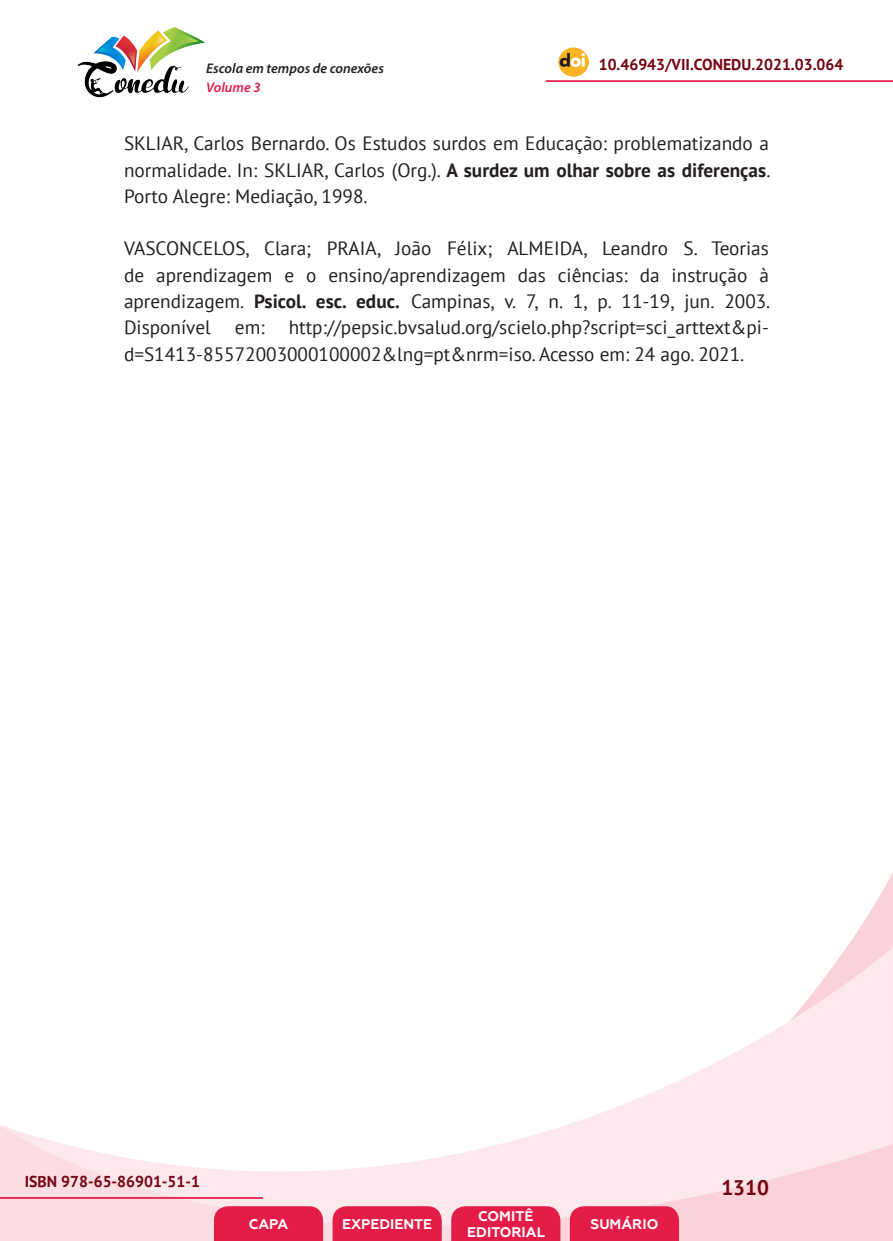
<style>
.page{position:relative;width:893px;height:1241px;background:#fff}
.page>*{position:absolute;margin:0;border:0;box-sizing:border-box;transform-origin:0 0}
.t1{font:700 21px "PT Sans";color:#740410}
._17_REFERENCIAS{font:19.25px/26.2px "PT Sans";color:#231f20;text-align:justify}
.t2{font:700 15.75px "PT Sans";color:#740410}
.t3{font:700 14px/16.8px "Geometria";color:#fff;text-align:center}
.t4{font:italic 600 14px "Myriad Pro";color:#231f20}
.t5{font:italic 600 14px "Myriad Pro";color:#e41c48}
.s1{font-weight:700}
</style>
<div class="page">
<svg style="left:848px;top:873px;width:45px;height:73px"></svg>
<svg style="left:0;top:946px;width:893px;height:294px"></svg>
<hr style="left:0;top:1196px;width:263px;height:2px;background:#e41c48">
<hr style="left:546px;top:80px;width:347px;height:2px;background:#e41c48">
<img style="left:559px;top:47px;width:30px;height:30px">
<img style="left:77px;top:27px;width:128px;height:71px">
<svg style="left:214px;top:1205px;width:109px;height:35px;background:#e52751"></svg>
<svg style="left:333px;top:1205px;width:109px;height:35px;background:#e52751"></svg>
<svg style="left:451px;top:1205px;width:109px;height:35px;background:#e52751"></svg>
<svg style="left:570px;top:1205px;width:109px;height:35px;background:#e52650"></svg>
<p class="t4" style="left:206px;top:59px;width:179px">Escola em tempos de conexões</p>
<p class="t2" style="left:599px;top:54px;width:246px">10.46943/VII.CONEDU.2021.03.064</p>
<p class="t5" style="left:206px;top:78px;width:56px">Volume 3</p>
<p class="_17_REFERENCIAS" style="left:124px;top:130px;width:648px">SKLIAR, Carlos Bernardo. Os Estudos surdos em Educação: problematizando a normalidade. In: SKLIAR, Carlos (Org.). <span class="s1">A surdez um olhar sobre as diferenças</span>.<br>Porto Alegre: Mediação, 1998.</p>
<p class="_17_REFERENCIAS" style="left:124px;top:235px;width:648px">VASCONCELOS, Clara; PRAIA, João Félix; ALMEIDA, Leandro S. Teorias de aprendizagem e o ensino/aprendizagem das ciências: da instrução à aprendizagem. <span class="s1">Psicol. esc. educ.</span> Campinas, v. 7, n. 1, p. 11-19, jun. 2003.<br>Disponível</p>
<p class="_17_REFERENCIAS" style="left:124px;top:314px;width:646px;text-indent:165px">http://pepsic.bvsalud.org/scielo.php?script=sci_arttext&amp;pi&shy;d=S1413-85572003000100002&amp;lng=pt&amp;nrm=iso. Acesso em: 24 ago. 2021.</p>
<p class="_17_REFERENCIAS" style="left:235px;top:314px;width:31px">em:</p>
<p class="t2" style="left:25px;top:1170px;width:177px">ISBN 978-65-86901-51-1</p>
<p class="t3" style="left:249px;top:1215px;width:41px">CAPA</p>
<p class="t3" style="left:342px;top:1215px;width:92px">EXPEDIENTE</p>
<p class="t3" style="left:467px;top:1207px;width:79px">COMITÊ<br>EDITORIAL</p>
<p class="t3" style="left:590px;top:1215px;width:69px">SUMÁRIO</p>
<p class="t1" style="left:721px;top:1173px;width:49px">1310</p>
</div>
